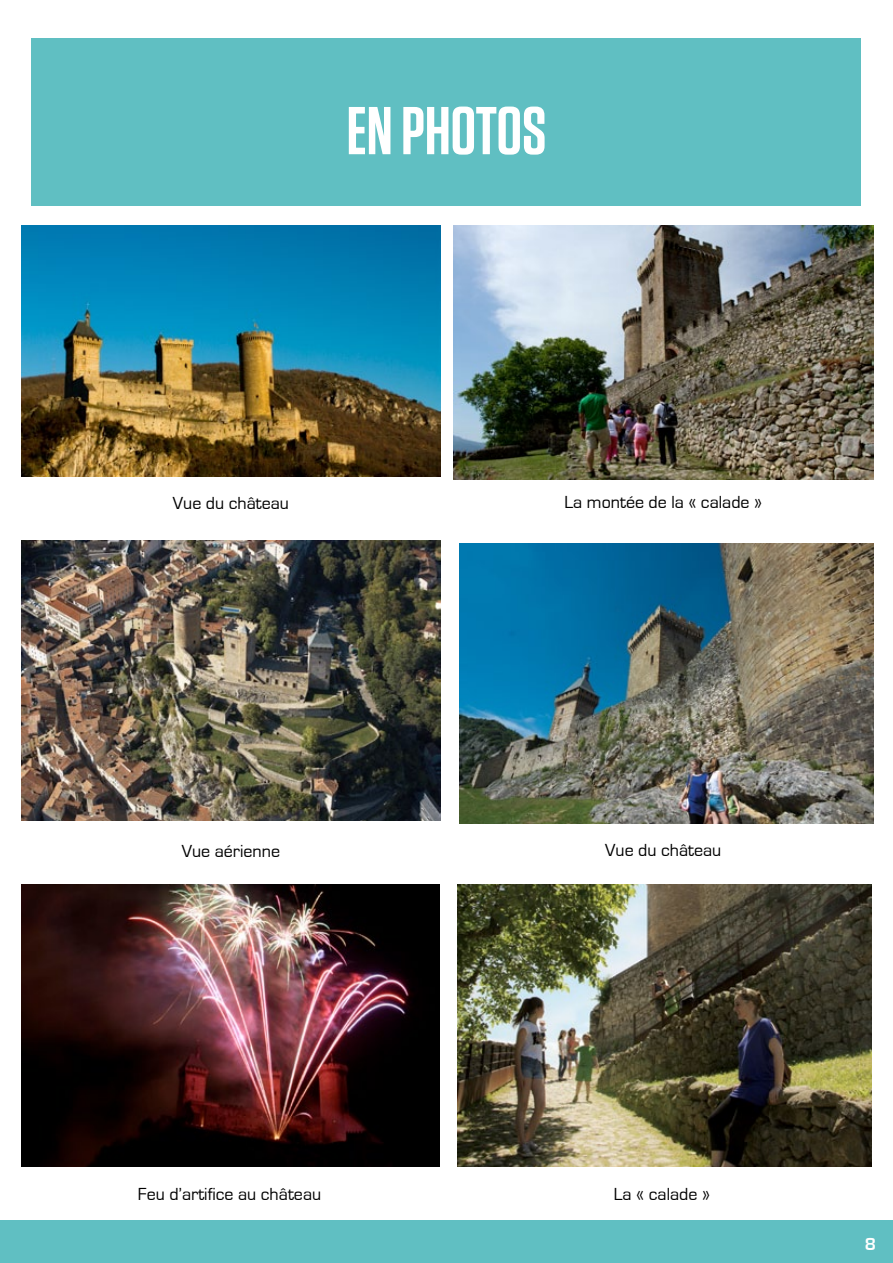
<style>
.page{position:relative;width:893px;height:1263px;background:#fff}
.page>*{position:absolute;margin:0;border:0;box-sizing:border-box;transform-origin:0 0}
.t1{font:600 67.5px "Tungsten";color:#fff}
.t2{font:18px "Eurostile";color:#000}
.t3{font:700 18px "Eurostile";color:#fff}
</style>
<div class="page">
<div style="left:32px;top:38px;width:829px;height:168px;background:#60bfc2"></div>
<div style="left:0;top:1220px;width:893px;height:43px;background:#60bfc2"></div>
<img style="left:21px;top:225px;width:420px;height:252px">
<img style="left:21px;top:540px;width:420px;height:280px">
<img style="left:21px;top:884px;width:418px;height:283px">
<img style="left:454px;top:225px;width:419px;height:255px">
<img style="left:459px;top:543px;width:414px;height:280px">
<img style="left:458px;top:884px;width:414px;height:283px">
<h1 class="t1" style="left:347px;top:95px;width:201px">EN PHOTOS</h1>
<p class="t2" style="left:173px;top:493px;width:118px">Vue du château</p>
<p class="t2" style="left:564px;top:492px;width:199px">La montée de la « calade »</p>
<p class="t2" style="left:182px;top:841px;width:100px">Vue aérienne</p>
<p class="t2" style="left:605px;top:840px;width:118px">Vue du château</p>
<p class="t2" style="left:138px;top:1184px;width:185px">Feu d’artifice au château</p>
<p class="t2" style="left:614px;top:1184px;width:98px">La « calade »</p>
<p class="t3" style="left:865px;top:1234px;width:13px">8</p>
</div>
